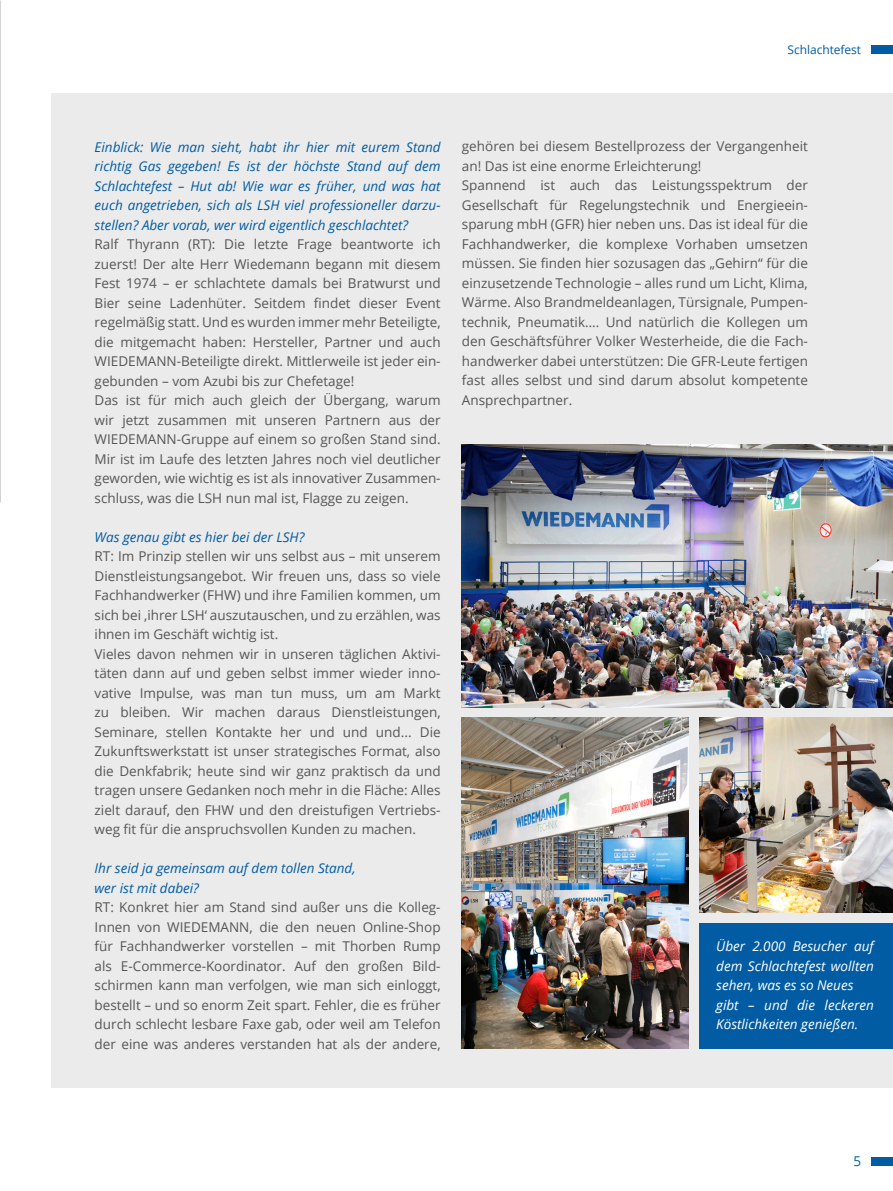
<style>
.page{position:relative;width:893px;height:1191px;background:#fff}
.page>*{position:absolute;margin:0;border:0;box-sizing:border-box;transform-origin:0 0}
.t1{font:13.5px/19.5px "Open Sans";color:#575657}
.t2{font:italic 13.5px/19.5px "Open Sans";color:#015ca3;text-align:justify}
.t3{font:italic 13.5px/19.5px "Open Sans";color:#fff}
.t4{font:13.5px "Open Sans";color:#015ca3}
.t5{font:12px "Open Sans";letter-spacing:-.005em;color:#015ca3}
</style>
<div class="page">
<div style="left:51px;top:93px;width:842px;height:994px;background:#ebebec"></div>
<img style="left:461px;top:444px;width:432px;height:264px">
<img style="left:461px;top:717px;width:228px;height:331px">
<img style="left:699px;top:717px;width:194px;height:195px">
<div style="left:699px;top:923px;width:194px;height:125px;background:#015ca3"></div>
<div style="left:872px;top:1157px;width:21px;height:8px;background:#015ca3"></div>
<div style="left:872px;top:45px;width:21px;height:9px;background:#015ca3"></div>
<p class="t5" style="left:788px;top:41px;width:75px">Schlachtefest</p>
<p class="t2" style="left:95px;top:136px;width:347px">Einblick: Wie man sieht, habt ihr hier mit eurem Stand richtig Gas gegeben! Es ist der höchste Stand auf dem Schlachtefest – Hut ab! Wie war es früher, und was hat euch angetrieben, sich als LSH viel professioneller darzu&shy;stellen? Aber vorab, wer wird eigentlich geschlachtet?</p>
<p class="t1" style="left:95px;top:234px;width:348px">Ralf Thyrann (RT): Die letzte Frage beantworte ich zuerst! Der alte Herr Wiedemann begann mit diesem Fest 1974 – er schlachtete damals bei Bratwurst und Bier seine Ladenhüter. Seitdem findet dieser Event regelmäßig statt. Und es wurden immer mehr Beteiligte, die mitgemacht haben: Hersteller, Partner und auch WIEDEMANN-Beteiligte direkt. Mittlerweile ist jeder ein&shy;gebunden – vom Azubi bis zur Chefetage!<br>Das ist für mich auch gleich der Übergang, warum wir jetzt zusammen mit unseren Partnern aus der WIEDEMANN-Gruppe auf einem so großen Stand sind.<br>Mir ist im Laufe des letzten Jahres noch viel deutlicher geworden, wie wichtig es ist als innovativer Zusammen&shy;schluss, was die LSH nun mal ist, Flagge zu zeigen.</p>
<p class="t2" style="left:95px;top:526px;width:211px">Was genau gibt es hier bei der LSH?</p>
<p class="t1" style="left:95px;top:546px;width:348px">RT: Im Prinzip stellen wir uns selbst aus – mit unserem Dienstleistungsangebot. Wir freuen uns, dass so viele Fachhandwerker (FHW) und ihre Familien kommen, um sich bei ‚ihrer LSH‘ auszutauschen, und zu erzählen, was ihnen im Geschäft wichtig ist.<br>Vieles davon nehmen wir in unseren täglichen Aktivi&shy;täten dann auf und geben selbst immer wieder inno&shy;vative Impulse, was man tun muss, um am Markt zu bleiben. Wir machen daraus Dienstleistungen, Seminare, stellen Kontakte her und und und... Die Zukunftswerkstatt ist unser strategisches Format, also die Denkfabrik; heute sind wir ganz praktisch da und tragen unsere Gedanken noch mehr in die Fläche: Alles zielt darauf, den FHW und den dreistufigen Vertriebs&shy;weg fit für die anspruchsvollen Kunden zu machen.</p>
<p class="t2" style="left:95px;top:858px;width:263px">Ihr seid ja gemeinsam auf dem tollen Stand, wer ist mit dabei?</p>
<p class="t1" style="left:95px;top:897px;width:348px;text-align:justify">RT: Konkret hier am Stand sind außer uns die Kolleg-Innen von WIEDEMANN, die den neuen Online-Shop für Fachhandwerker vorstellen – mit Thorben Rump als E-Commerce-Koordinator. Auf den großen Bild&shy;schirmen kann man verfolgen, wie man sich einloggt, bestellt – und so enorm Zeit spart. Fehler, die es früher durch schlecht lesbare Faxe gab, oder weil am Telefon der eine was anderes verstanden hat als der andere,</p>
<p class="t1" style="left:462px;top:136px;width:348px">gehören bei diesem Bestellprozess der Vergangenheit an! Das ist eine enorme Erleichterung!<br>Spannend ist auch das Leistungsspektrum der Gesellschaft für Regelungstechnik und Energieein&shy;sparung mbH (GFR) hier neben uns. Das ist ideal für die Fachhandwerker, die komplexe Vorhaben umsetzen müssen. Sie finden hier sozusagen das „Gehirn“ für die einzusetzende Technologie – alles rund um Licht, Klima, Wärme. Also Brandmeldeanlagen, Türsignale, Pumpen&shy;technik, Pneumatik…. Und natürlich die Kollegen um den Geschäftsführer Volker Westerheide, die die Fach&shy;handwerker dabei unterstützen: Die GFR-Leute fertigen fast alles selbst und sind darum absolut kompetente Ansprechpartner.</p>
<p class="t3" style="left:716px;top:936px;width:159px">Über 2.000 Besucher auf dem Schlachtefest wollten sehen, was es so Neues gibt – und die leckeren<br>Köstlichkeiten genießen.</p>
<p class="t4" style="left:853px;top:1151px;width:9px">5</p>
</div>
